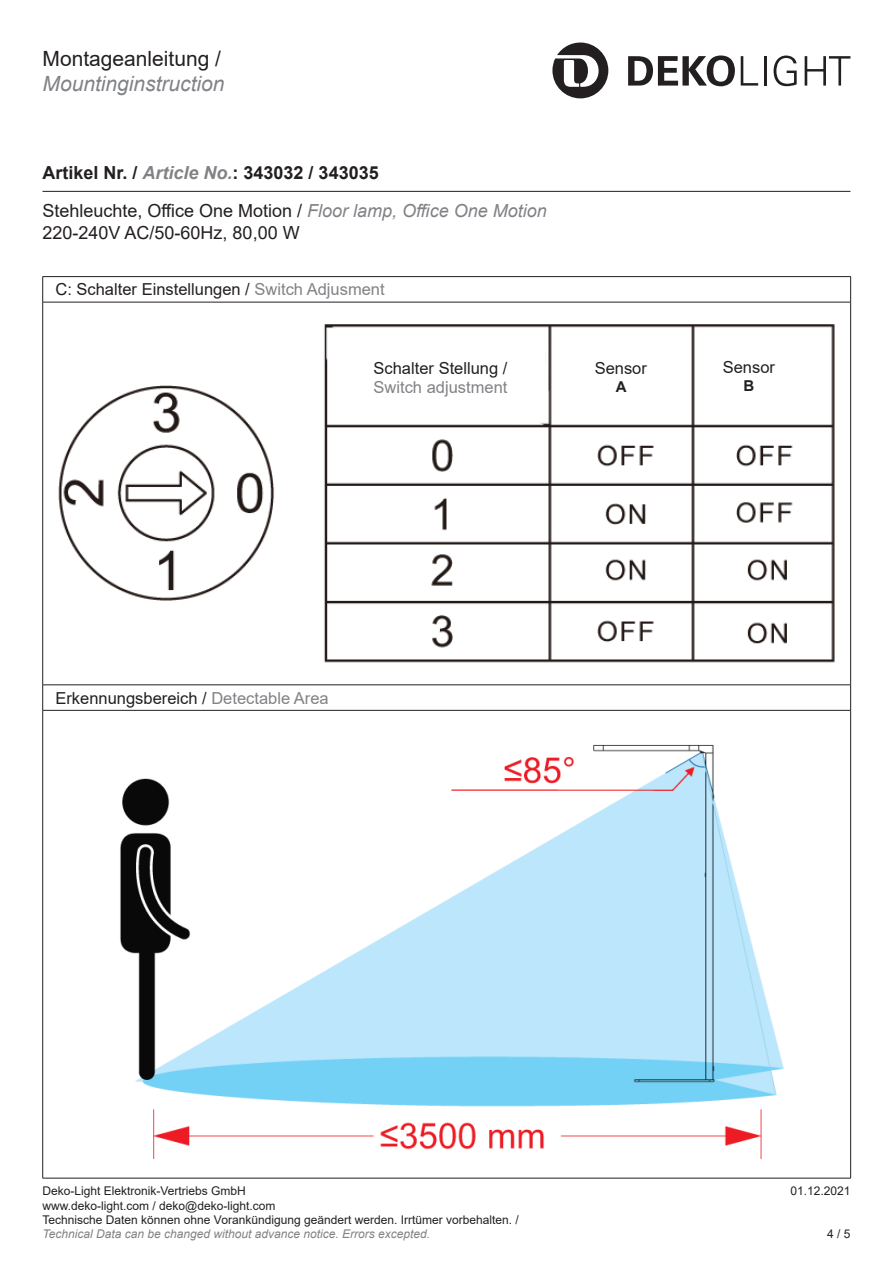
<style>
.page{position:relative;width:893px;height:1263px;background:#fff}
.page>*{position:absolute;margin:0;border:0;box-sizing:border-box;transform-origin:0 0}
.t1{font:italic 21px "Arial";color:#808285}
.t2{font:21px "Arial";color:#231f20}
.Kurzbezeichnung{font:18px "Arial";color:#231f20}
.Artikel_Nummer{font:700 18px "Arial";color:#231f20}
.Lauftext{font:16.5px "Arial";color:#231f20}
.Lauftext-2{font:16.5px "Arial";color:#808285}
.Lauftext-3{font:700 15px "Arial";color:#231f20}
.Fußtext{font:12px "Arial";color:#231f20}
.Fußtext-2{font:italic 12px "Arial";color:#808285}
.s1{font-style:italic;color:#808285}
.s2{color:#808285}
</style>
<div class="page">
<hr style="left:43px;top:191px;width:807px;height:1px;background:#231f20">
<svg style="left:552px;top:43px;width:56px;height:55px"></svg>
<svg style="left:628px;top:55px;width:107px;height:31px"></svg>
<svg style="left:741px;top:56px;width:17px;height:30px"></svg>
<hr style="left:764px;top:56px;width:2px;height:30px;background:#231f20">
<svg style="left:774px;top:56px;width:23px;height:30px"></svg>
<svg style="left:805px;top:56px;width:45px;height:30px"></svg>
<hr style="left:43px;top:276px;width:808px;height:1px;background:#231f20">
<svg style="left:42px;top:277px;width:1px;height:25px"></svg>
<svg style="left:850px;top:277px;width:1px;height:25px"></svg>
<hr style="left:43px;top:302px;width:808px;height:1px;background:#231f20">
<hr style="left:42px;top:302px;width:1px;height:383px;background:#231f20">
<hr style="left:850px;top:302px;width:1px;height:383px;background:#231f20">
<hr style="left:43px;top:684px;width:808px;height:1px;background:#231f20">
<svg style="left:42px;top:685px;width:1px;height:25px"></svg>
<svg style="left:850px;top:685px;width:1px;height:25px"></svg>
<hr style="left:43px;top:710px;width:808px;height:1px;background:#231f20">
<hr style="left:42px;top:710px;width:1px;height:468px;background:#231f20">
<hr style="left:850px;top:710px;width:1px;height:468px;background:#231f20">
<hr style="left:43px;top:1178px;width:808px;height:1px;background:#231f20">
<img style="left:58px;top:324px;width:777px;height:339px">
<img style="left:120px;top:744px;width:664px;height:414px">
<p class="t2" style="left:43px;top:44px;width:180px">Montageanleitung /</p>
<p class="t1" style="left:43px;top:70px;width:184px">Mountinginstruction</p>
<p class="Artikel_Nummer" style="left:43px;top:160px;width:338px">Artikel Nr. / <span class="s1">Article No.</span>: 343032 / 343035</p>
<p class="Kurzbezeichnung" style="left:43px;top:198px;width:506px">Stehleuchte, Office One Motion / <span class="s1">Floor lamp, Office One Motion</span></p>
<p class="Kurzbezeichnung" style="left:43px;top:220px;width:259px">220-240V AC/50-60Hz, 80,00 W</p>
<p class="Lauftext" style="left:55px;top:278px;width:331px">C: Schalter Einstellungen / <span class="s2">Switch Adjusment</span></p>
<p class="Lauftext" style="left:374px;top:356px;width:135px">Schalter Stellung /</p>
<p class="Lauftext-2" style="left:374px;top:376px;width:135px">Switch adjustment</p>
<p class="Lauftext" style="left:595px;top:356px;width:54px">Sensor</p>
<p class="Lauftext-3" style="left:616px;top:376px;width:12px">A</p>
<p class="Lauftext" style="left:723px;top:356px;width:54px">Sensor</p>
<p class="Lauftext-3" style="left:743px;top:376px;width:12px">B</p>
<p class="Lauftext" style="left:55px;top:686px;width:275px">Erkennungsbereich / <span class="s2">Detectable Area</span></p>
<p class="Fußtext" style="left:43px;top:1183px;width:205px">Deko-Light Elektronik-Vertriebs GmbH</p>
<p class="Fußtext" style="left:790px;top:1183px;width:62px">01.12.2021</p>
<p class="Fußtext" style="left:43px;top:1197px;width:234px">www.deko-light.com / deko@deko-light.com</p>
<p class="Fußtext" style="left:43px;top:1211px;width:478px">Technische Daten können ohne Vorankündigung geändert werden. Irrtümer vorbehalten. /</p>
<p class="Fußtext-2" style="left:43px;top:1226px;width:389px">Technical Data can be changed without advance notice. Errors excepted.</p>
<p class="Fußtext" style="left:827px;top:1226px;width:25px">4 / 5</p>
</div>
